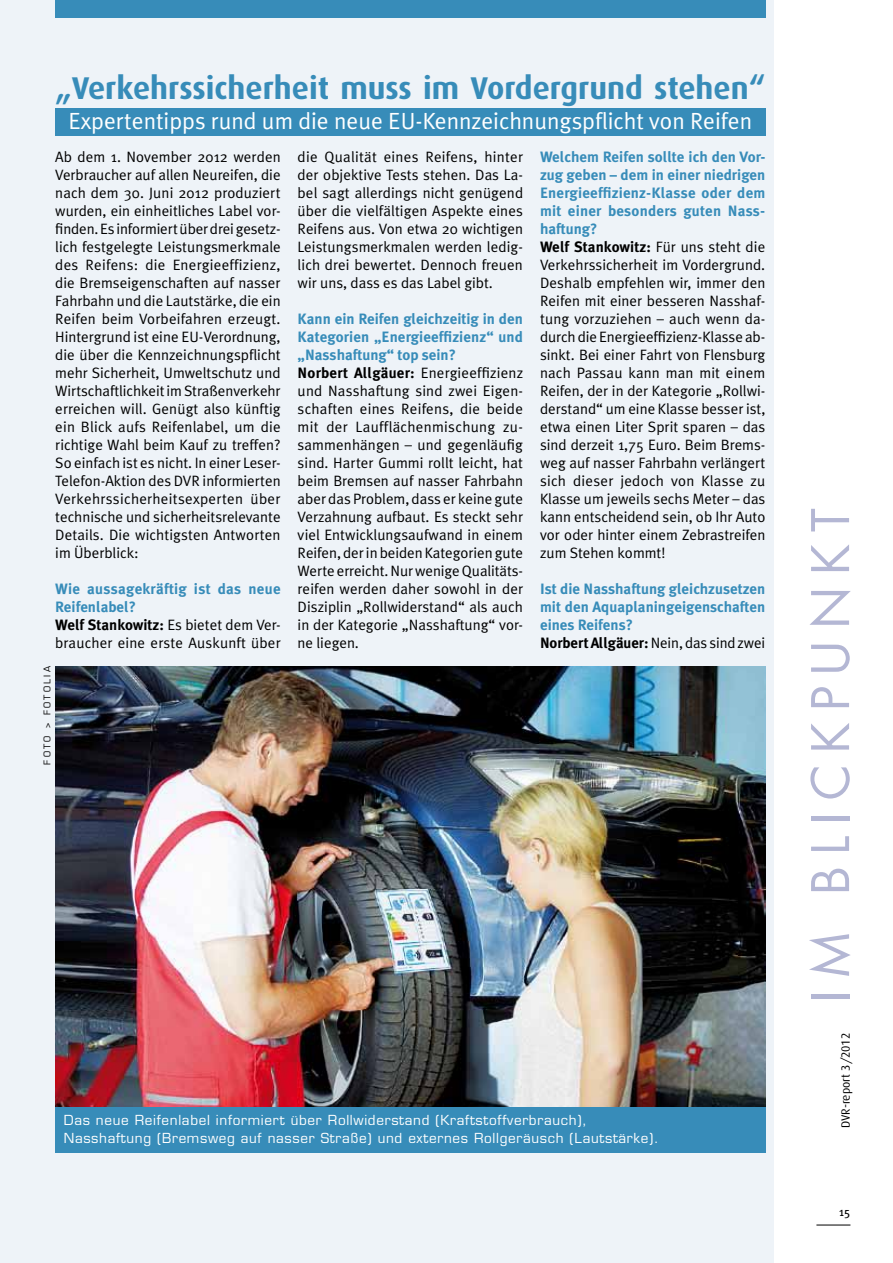
<style>
.page{position:relative;width:893px;height:1263px;background:#fff}
.page>*{position:absolute;margin:0;border:0;box-sizing:border-box;transform-origin:0 0}
.t1{font:57px "Futura T";letter-spacing:.175em;color:#b4b7d4}
.t2{font:700 31.5px "Dax";color:#378cb9}
.t3{font:23.4px "Meta Plus Normal";color:#fff}
.t4{font:15px/18px "Meta Plus Normal";color:#000;text-align:justify}
.t5{font:700 15px/18px "Meta Plus";color:#378cb9}
.t6{font:13.5px/18px "Eurostile";letter-spacing:.05em;color:#fff}
.t7{font:12px "Dax";color:#000}
.t8{font:12px "Meta Plus";color:#000}
.t9{font:9px "Eurostile";letter-spacing:.25em;color:#000}
.s1{color:#000}
.s2{font-family:"Meta Plus Normal";font-weight:400;color:#000}
</style>
<div class="page">
<div style="left:0;top:0;width:774px;height:1263px;background:#eef3f8"></div>
<div style="left:55px;top:0;width:710px;height:17px;background:#378cb9"></div>
<div style="left:55px;top:108px;width:710px;height:27px;background:#378cb9"></div>
<img style="left:55px;top:666px;width:710px;height:441px">
<div style="left:55px;top:1107px;width:710px;height:45px;background:#378cb9"></div>
<hr style="left:816px;top:1225px;width:34px;height:1px;background:#000">
<h2 class="t2" style="left:55px;top:70px;width:711px">„Verkehrssicherheit muss im Vordergrund stehen“</h2>
<h3 class="t3" style="left:69px;top:107px;width:685px">Expertentipps rund um die neue EU-Kennzeichnungspflicht von Reifen</h3>
<p class="t4" style="left:55px;top:148px;width:227px">Ab dem 1. November 2012 werden Verbraucher auf allen Neureifen, die nach dem 30. Juni 2012 produziert wurden, ein einheitliches Label vor&shy;finden. Es informiert über drei gesetz&shy;lich festgelegte Leistungsmerkmale des Reifens: die Energieeffizienz, die Bremseigenschaften auf nasser Fahrbahn und die Lautstärke, die ein Reifen beim Vorbeifahren erzeugt.<br>Hintergrund ist eine EU-Verordnung, die über die Kennzeichnungspflicht mehr Sicherheit, Umweltschutz und Wirtschaftlichkeit im Straßenverkehr erreichen will. Genügt also künftig ein Blick aufs Reifenlabel, um die richtige Wahl beim Kauf zu treffen?<br>So einfach ist es nicht. In einer Leser-Telefon-Aktion des DVR informierten Verkehrssicherheitsexperten über technische und sicherheitsrelevante Details. Die wichtigsten Antworten im Überblick:</p>
<p class="t5" style="left:55px;top:580px;width:227px">Wie aussagekräftig ist das neue<br>Reifenlabel?<br><span class="s1">Welf Stankowitz:</span> <span class="s2">Es bietet dem Ver-</span></p>
<p class="t4" style="left:55px;top:634px;width:227px">braucher eine erste Auskunft über</p>
<p class="t9" style="left:42px;top:764px;width:99px;rotate:-90deg">FOTO &gt; Fotolia</p>
<p class="t4" style="left:298px;top:148px;width:227px">die Qualität eines Reifens, hinter der objektive Tests stehen. Das La&shy;bel sagt allerdings nicht genügend über die vielfältigen Aspekte eines Reifens aus. Von etwa 20 wichtigen Leistungsmerkmalen werden ledig&shy;lich drei bewertet. Dennoch freuen wir uns, dass es das Label gibt.</p>
<p class="t5" style="left:298px;top:310px;width:227px">Kann ein Reifen gleichzeitig in den Kategorien „Energieeffizienz“ und „Nasshaftung“ top sein?<br><span class="s1">Norbert Allgäuer:</span> <span class="s2">Energieeffizienz</span></p>
<p class="t4" style="left:298px;top:382px;width:227px">und Nasshaftung sind zwei Eigen&shy;schaften eines Reifens, die beide mit der Laufflächenmischung zu&shy;sammenhängen – und gegenläufig sind. Harter Gummi rollt leicht, hat beim Bremsen auf nasser Fahrbahn aber das Problem, dass er keine gute Verzahnung aufbaut. Es steckt sehr viel Entwicklungsaufwand in einem Reifen, der in beiden Kategorien gute Werte erreicht. Nur wenige Qualitäts&shy;reifen werden daher sowohl in der Disziplin „Rollwiderstand“ als auch in der Kategorie „Nasshaftung“ vor&shy;ne liegen.</p>
<p class="t5" style="left:540px;top:148px;width:227px">Welchem Reifen sollte ich den Vor&shy;zug geben – dem in einer niedrigen<br>Energieeffizienz-Klasse oder dem mit einer besonders guten Nass&shy;haftung?<br><span class="s1">Welf Stankowitz:</span> <span class="s2">Für uns steht die</span></p>
<p class="t4" style="left:540px;top:256px;width:227px">Verkehrssicherheit im Vordergrund.<br>Deshalb empfehlen wir, immer den Reifen mit einer besseren Nasshaf&shy;tung vorzuziehen – auch wenn da&shy;durch die Energieeffizienz-Klasse ab&shy;sinkt. Bei einer Fahrt von Flensburg nach Passau kann man mit einem Reifen, der in der Kategorie „Rollwi&shy;derstand“ um eine Klasse besser ist, etwa einen Liter Sprit sparen – das sind derzeit 1,75 Euro. Beim Brems&shy;weg auf nasser Fahrbahn verlängert sich dieser jedoch von Klasse zu Klasse um jeweils sechs Meter – das kann entscheidend sein, ob Ihr Auto vor oder hinter einem Zebrastreifen zum Stehen kommt!</p>
<p class="t5" style="left:540px;top:580px;width:227px">Ist die Nasshaftung gleichzusetzen mit den Aquaplaningeigenschaften eines Reifens?<br><span class="s1">Norbert Allgäuer:</span> <span class="s2">Nein, das sind zwei</span></p>
<p class="t6" style="left:64px;top:1111px;width:596px">Das neue Reifenlabel informiert über Rollwiderstand (Kraftstoffverbrauch),<br>Nasshaftung (Bremsweg auf nasser Straße) und externes Rollgeräusch (Lautstärke).</p>
<h1 class="t1" style="left:797px;top:1003px;width:497px;rotate:-90deg">IM BLi ckpunkt</h1>
<p class="t7" style="left:839px;top:1128px;width:97px;rotate:-90deg">DVR-report 3/2012</p>
<p class="t8" style="left:839px;top:1204px;width:13px">15</p>
</div>
